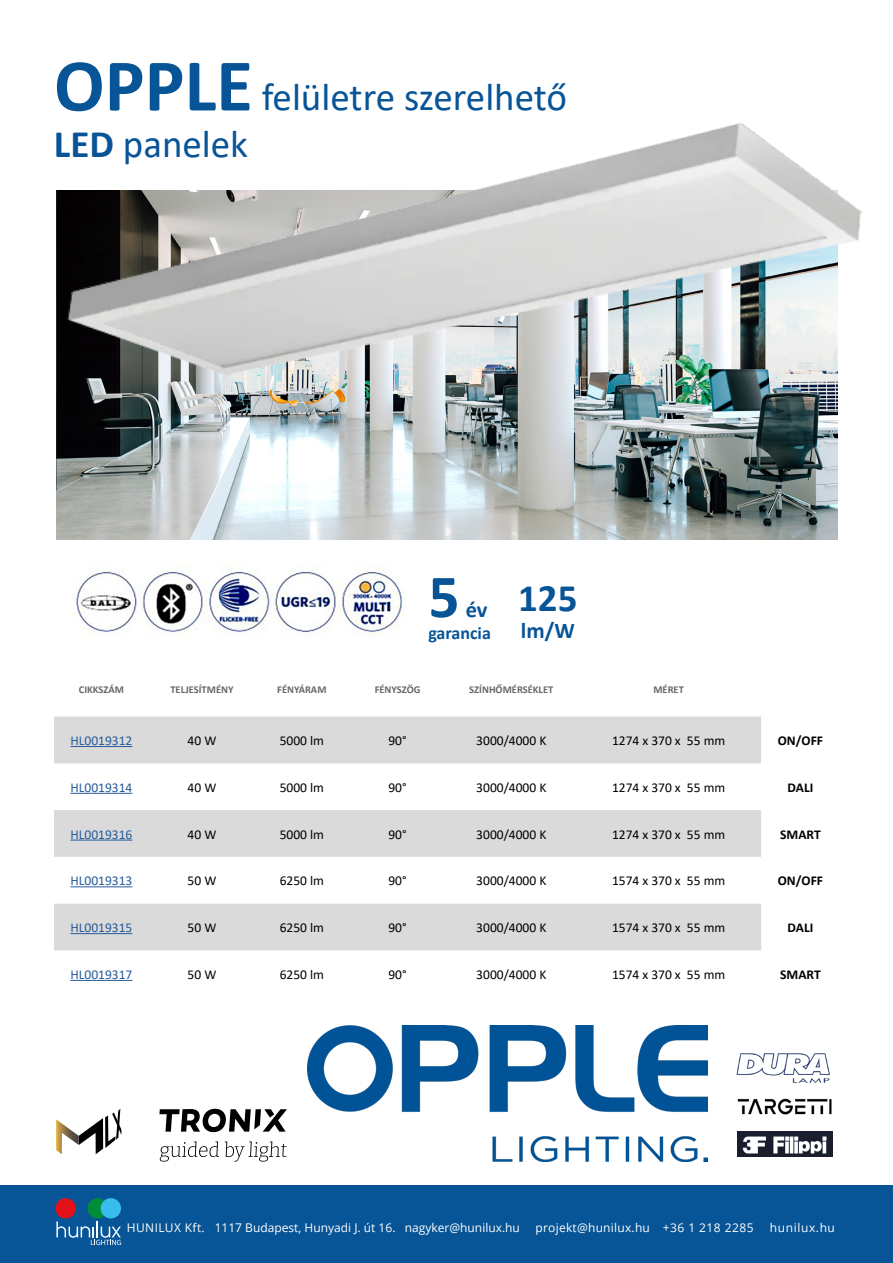
<style>
.page{position:relative;width:893px;height:1263px;background:#fff}
.page>*{position:absolute;margin:0;border:0;box-sizing:border-box;transform-origin:0 0}
.t1{font:700 61.5px "Calibri";color:#075497}
.t2{font:39px/46.8px "Calibri";color:#075497}
.t3{font:700 39px "Calibri";color:#075497}
.t4{font:700 22.5px "Calibri";color:#075497}
.t5{font:700 18px "Calibri";color:#075497}
.t6{font:13.5px "Calibri";color:#000}
.t7{font:13.5px "Calibri";color:#275b9b}
.t8{font:700 13.5px "Calibri";color:#000}
.t9{font:12px "Open Sans";color:#fff}
.t10{font:12px "Open Sans";letter-spacing:.02em;color:#fff}
.t11{font:12px "Open Sans";letter-spacing:.05em;color:#fff}
.t12{font:700 10.5px "Calibri";color:#666766}
.s1{font-weight:700;font-size:75px}
.s2{font-weight:700}
</style>
<div class="page">
<div style="left:0;top:1185px;width:893px;height:78px;background:#075497"></div>
<div style="left:87px;top:1198px;width:21px;height:20px;background:#008d3a;border-radius:50%"></div>
<div style="left:101px;top:1198px;width:20px;height:20px;background:#39bdee;border-radius:50%"></div>
<div style="left:56px;top:1198px;width:20px;height:20px;background:#e31118;border-radius:50%"></div>
<svg style="left:56px;top:1221px;width:65px;height:24px"></svg>
<img style="left:307px;top:1026px;width:401px;height:135px">
<img style="left:736px;top:1053px;width:94px;height:30px">
<img style="left:738px;top:1132px;width:95px;height:24px">
<img style="left:737px;top:1098px;width:95px;height:17px">
<svg style="left:56px;top:1109px;width:65px;height:45px"></svg>
<svg style="left:160px;top:1141px;width:59px;height:20px"></svg>
<svg style="left:225px;top:1141px;width:62px;height:20px"></svg>
<svg style="left:159px;top:1109px;width:128px;height:23px"></svg>
<svg style="left:54px;top:716px;width:707px;height:234px;fill:#dadada"></svg>
<hr style="left:70px;top:746px;width:62px;height:1px;background:#275b9b">
<hr style="left:70px;top:793px;width:62px;height:1px;background:#275b9b">
<hr style="left:70px;top:840px;width:62px;height:1px;background:#275b9b">
<hr style="left:70px;top:886px;width:62px;height:1px;background:#275b9b">
<hr style="left:70px;top:933px;width:62px;height:1px;background:#275b9b">
<hr style="left:70px;top:980px;width:62px;height:1px;background:#275b9b">
<img style="left:76px;top:563px;width:327px;height:74px">
<img style="left:57px;top:427px;width:781px;height:112px">
<img style="left:56px;top:123px;width:806px;height:304px">
<h2 class="t2" style="left:54px;top:73px;width:515px"><span class="s1">OPPLE</span> felületre szerelhető<br><span class="s2">LED</span> panelek</h2>
<h1 class="t1" style="left:428px;top:553px;width:33px">5</h1>
<h3 class="t4" style="left:466px;top:594px;width:23px">év</h3>
<h3 class="t5" style="left:428px;top:620px;width:64px">garancia</h3>
<h2 class="t3" style="left:518px;top:570px;width:61px">125</h2>
<h3 class="t4" style="left:521px;top:614px;width:55px">lm/W</h3>
<p class="t12" style="left:79px;top:682px;width:47px">CIKKSZÁM</p>
<p class="t12" style="left:170px;top:682px;width:65px">TELJESÍTMÉNY</p>
<p class="t12" style="left:277px;top:682px;width:51px">FÉNYÁRAM</p>
<p class="t12" style="left:375px;top:682px;width:47px">FÉNYSZÖG</p>
<p class="t12" style="left:469px;top:682px;width:86px">SZÍNHŐMÉRSÉKLET</p>
<p class="t12" style="left:653px;top:682px;width:32px">MÉRET</p>
<p class="t7" style="left:70px;top:731px;width:63px">HL0019312</p>
<p class="t6" style="left:188px;top:731px;width:30px">40 W</p>
<p class="t6" style="left:280px;top:731px;width:46px">5000 lm</p>
<p class="t6" style="left:388px;top:731px;width:20px">90°</p>
<p class="t6" style="left:476px;top:731px;width:72px">3000/4000 K</p>
<p class="t6" style="left:612px;top:731px;width:115px">1274 x 370 x 55 mm</p>
<p class="t8" style="left:778px;top:731px;width:47px">ON/OFF</p>
<p class="t7" style="left:70px;top:778px;width:63px">HL0019314</p>
<p class="t6" style="left:188px;top:778px;width:30px">40 W</p>
<p class="t6" style="left:280px;top:778px;width:46px">5000 lm</p>
<p class="t6" style="left:388px;top:778px;width:20px">90°</p>
<p class="t6" style="left:476px;top:778px;width:72px">3000/4000 K</p>
<p class="t6" style="left:612px;top:778px;width:115px">1274 x 370 x 55 mm</p>
<p class="t8" style="left:788px;top:778px;width:27px">DALI</p>
<p class="t7" style="left:70px;top:825px;width:63px">HL0019316</p>
<p class="t6" style="left:188px;top:825px;width:30px">40 W</p>
<p class="t6" style="left:280px;top:825px;width:46px">5000 lm</p>
<p class="t6" style="left:388px;top:825px;width:20px">90°</p>
<p class="t6" style="left:476px;top:825px;width:72px">3000/4000 K</p>
<p class="t6" style="left:612px;top:825px;width:115px">1274 x 370 x 55 mm</p>
<p class="t8" style="left:780px;top:824px;width:42px">SMART</p>
<p class="t7" style="left:70px;top:871px;width:63px">HL0019313</p>
<p class="t6" style="left:188px;top:871px;width:30px">50 W</p>
<p class="t6" style="left:280px;top:871px;width:46px">6250 lm</p>
<p class="t6" style="left:388px;top:871px;width:20px">90°</p>
<p class="t6" style="left:476px;top:871px;width:72px">3000/4000 K</p>
<p class="t6" style="left:612px;top:871px;width:115px">1574 x 370 x 55 mm</p>
<p class="t8" style="left:778px;top:871px;width:47px">ON/OFF</p>
<p class="t7" style="left:70px;top:918px;width:63px">HL0019315</p>
<p class="t6" style="left:188px;top:918px;width:30px">50 W</p>
<p class="t6" style="left:280px;top:918px;width:46px">6250 lm</p>
<p class="t6" style="left:388px;top:918px;width:20px">90°</p>
<p class="t6" style="left:476px;top:918px;width:72px">3000/4000 K</p>
<p class="t6" style="left:612px;top:918px;width:115px">1574 x 370 x 55 mm</p>
<p class="t8" style="left:788px;top:918px;width:27px">DALI</p>
<p class="t7" style="left:70px;top:965px;width:63px">HL0019317</p>
<p class="t6" style="left:188px;top:965px;width:30px">50 W</p>
<p class="t6" style="left:280px;top:965px;width:46px">6250 lm</p>
<p class="t6" style="left:388px;top:965px;width:20px">90°</p>
<p class="t6" style="left:476px;top:965px;width:72px">3000/4000 K</p>
<p class="t6" style="left:612px;top:965px;width:115px">1574 x 370 x 55 mm</p>
<p class="t8" style="left:780px;top:965px;width:42px">SMART</p>
<p class="t9" style="left:127px;top:1219px;width:395px">HUNILUX Kft. 1117 Budapest, Hunyadi J. út 16. nagyker@hunilux.hu</p>
<p class="t10" style="left:536px;top:1219px;width:220px">projekt@hunilux.hu +36 1 218 2285</p>
<p class="t11" style="left:770px;top:1219px;width:67px">hunilux.hu</p>
</div>
